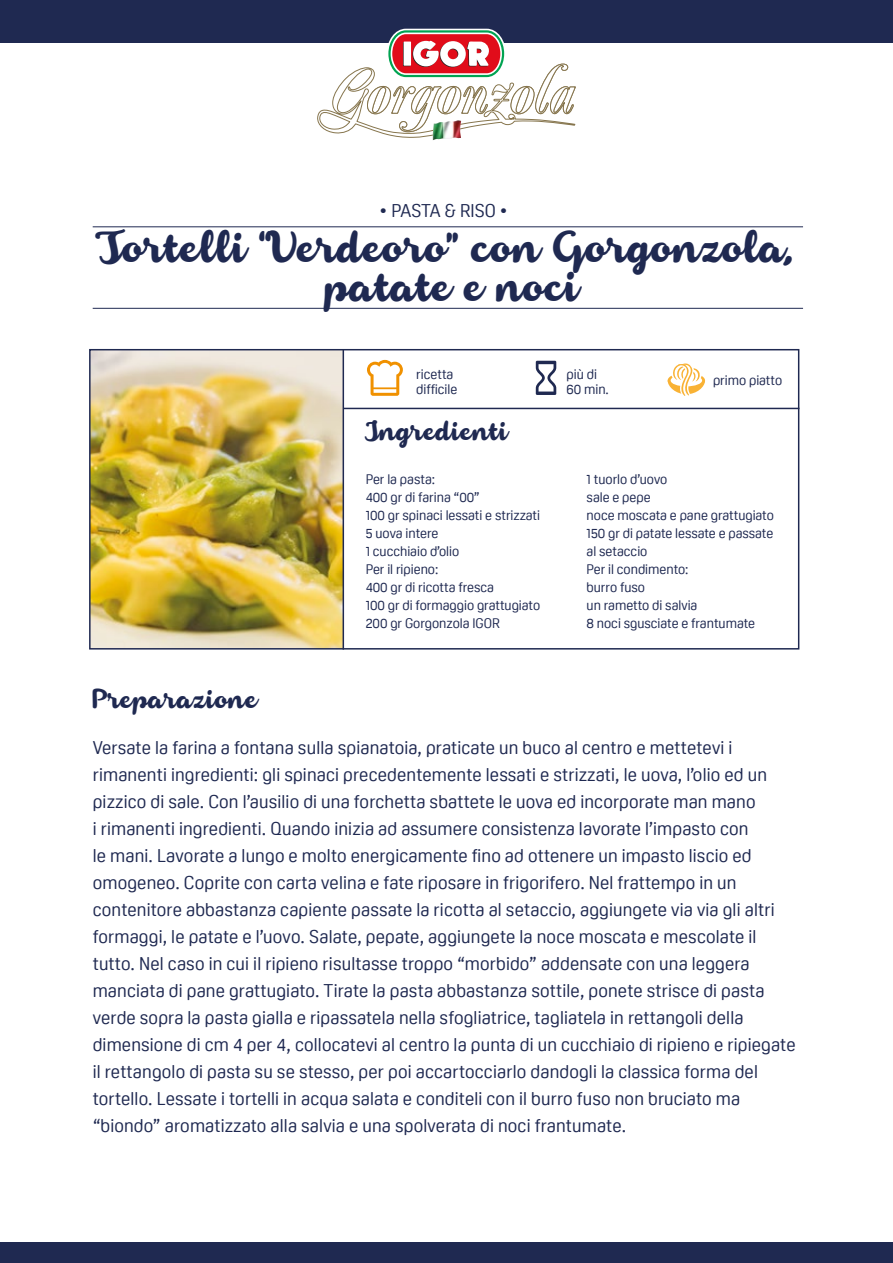
<style>
.page{position:relative;width:893px;height:1263px;background:#fff}
.page>*{position:absolute;margin:0;border:0;box-sizing:border-box;transform-origin:0 0}
.t1{font:39px/39px "Armonioso";color:#1f2951;text-align:center}
.t2{font:24px "Armonioso";color:#1f2951}
.t3{font:18px/27px "Oscine";letter-spacing:.01em;color:#1f2951}
.t4{font:13.5px/18px "Oscine";color:#1f2951}
</style>
<div class="page">
<img style="left:92px;top:352px;width:251px;height:294px">
<div style="left:89px;top:349px;width:710px;height:300px;border:2px solid #1f2951"></div>
<div style="left:0;top:0;width:893px;height:43px;background:#1f2951"></div>
<div style="left:0;top:1242px;width:893px;height:21px;background:#1f2951"></div>
<img style="left:433px;top:138px;width:26px;height:2px">
<svg style="left:317px;top:29px;width:259px;height:109px"></svg>
<hr style="left:343px;top:350px;width:1px;height:299px;background:#1f2951">
<hr style="left:343px;top:408px;width:456px;height:1px;background:#1f2951">
<svg style="left:367px;top:360px;width:36px;height:36px"></svg>
<svg style="left:536px;top:361px;width:20px;height:34px"></svg>
<hr style="left:93px;top:308px;width:710px;height:1px;background:#1f2951">
<hr style="left:93px;top:226px;width:710px;height:1px;background:#1f2951">
<svg style="left:668px;top:363px;width:37px;height:33px"></svg>
<p class="t3" style="left:379px;top:197px;width:130px">• PASTA &amp; RISO •</p>
<h1 class="t1" style="left:97px;top:229px;width:701px">Tortelli “Verdeoro” con Gorgonzola, patate e noci</h1>
<p class="t4" style="left:567px;top:367px;width:44px;line-height:15px">più di<br>60 min.</p>
<p class="t4" style="left:416px;top:367px;width:43px;line-height:15px">ricetta difficile</p>
<p class="t4" style="left:713px;top:371px;width:71px">primo piatto</p>
<h2 class="t2" style="left:366px;top:414px;width:144px">Ingredienti</h2>
<p class="t4" style="left:366px;top:470px;width:176px">Per la pasta:<br>400 gr di farina “00”<br>100 gr spinaci lessati e strizzati<br>5 uova intere<br>1 cucchiaio d’olio<br>Per il ripieno:<br>400 gr di ricotta fresca<br>100 gr di formaggio grattugiato<br>200 gr Gorgonzola IGOR</p>
<p class="t4" style="left:587px;top:470px;width:189px">1 tuorlo d’uovo<br>sale e pepe<br>noce moscata e pane grattugiato<br>150 gr di patate lessate e passate al setaccio<br>Per il condimento:<br>burro fuso<br>un rametto di salvia<br>8 noci sgusciate e frantumate</p>
<h2 class="t2" style="left:93px;top:682px;width:167px">Preparazione</h2>
<p class="t3" style="left:93px;top:735px;width:704px">Versate la farina a fontana sulla spianatoia, praticate un buco al centro e mettetevi i rimanenti ingredienti: gli spinaci precedentemente lessati e strizzati, le uova, l’olio ed un pizzico di sale. Con l’ausilio di una forchetta sbattete le uova ed incorporate man mano<br>i rimanenti ingredienti. Quando inizia ad assumere consistenza lavorate l’impasto con<br>le mani. Lavorate a lungo e molto energicamente fino ad ottenere un impasto liscio ed omogeneo. Coprite con carta velina e fate riposare in frigorifero. Nel frattempo in un contenitore abbastanza capiente passate la ricotta al setaccio, aggiungete via via gli altri formaggi, le patate e l’uovo. Salate, pepate, aggiungete la noce moscata e mescolate il tutto. Nel caso in cui il ripieno risultasse troppo “morbido” addensate con una leggera manciata di pane grattugiato. Tirate la pasta abbastanza sottile, ponete strisce di pasta verde sopra la pasta gialla e ripassatela nella sfogliatrice, tagliatela in rettangoli della dimensione di cm 4 per 4, collocatevi al centro la punta di un cucchiaio di ripieno e ripiegate il rettangolo di pasta su se stesso, per poi accartocciarlo dandogli la classica forma del tortello. Lessate i tortelli in acqua salata e conditeli con il burro fuso non bruciato ma “biondo” aromatizzato alla salvia e una spolverata di noci frantumate.</p>
</div>
